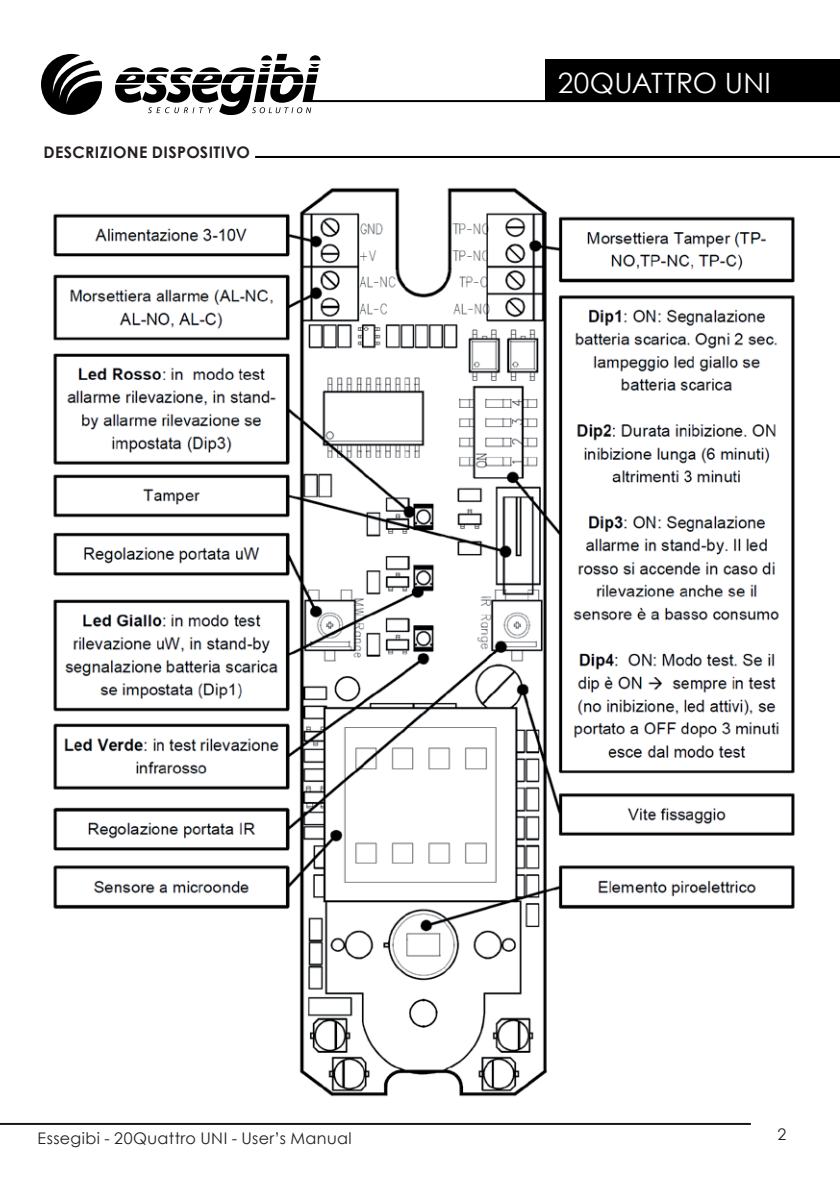
<style>
.page{position:relative;width:840px;height:1191px;background:#fff}
.page>*{position:absolute;margin:0;border:0;box-sizing:border-box;transform-origin:0 0}
.t1{font:28px "Century Gothic";letter-spacing:.005em;color:#fff}
.t2{font:16px "Century Gothic";letter-spacing:.025em;color:#231f20}
.t3{font:700 16px "Century Gothic";letter-spacing:.025em;color:#231f20}
</style>
<div class="page">
<hr style="left:255px;top:156px;width:584px;height:2px;background:#000">
<img style="left:36px;top:187px;width:759px;height:938px">
<hr style="left:0;top:1123px;width:750px;height:2px;background:#1b151b">
<div style="left:545px;top:59px;width:294px;height:42px;background:#000"></div>
<hr style="left:311px;top:100px;width:528px;height:2px;background:#000">
<svg style="left:41px;top:54px;width:61px;height:61px"></svg>
<svg style="left:115px;top:54px;width:205px;height:61px"></svg>
<p class="t3" style="left:43px;top:140px;width:208px">DESCRIZIONE DISPOSITIVO</p>
<h1 class="t1" style="left:557px;top:63px;width:214px">20QUATTRO UNI</h1>
<p class="t2" style="left:38px;top:1127px;width:315px">Essegibi - 20Quattro UNI - User’s Manual</p>
<p class="t2" style="left:777px;top:1122px;width:10px">2</p>
</div>
